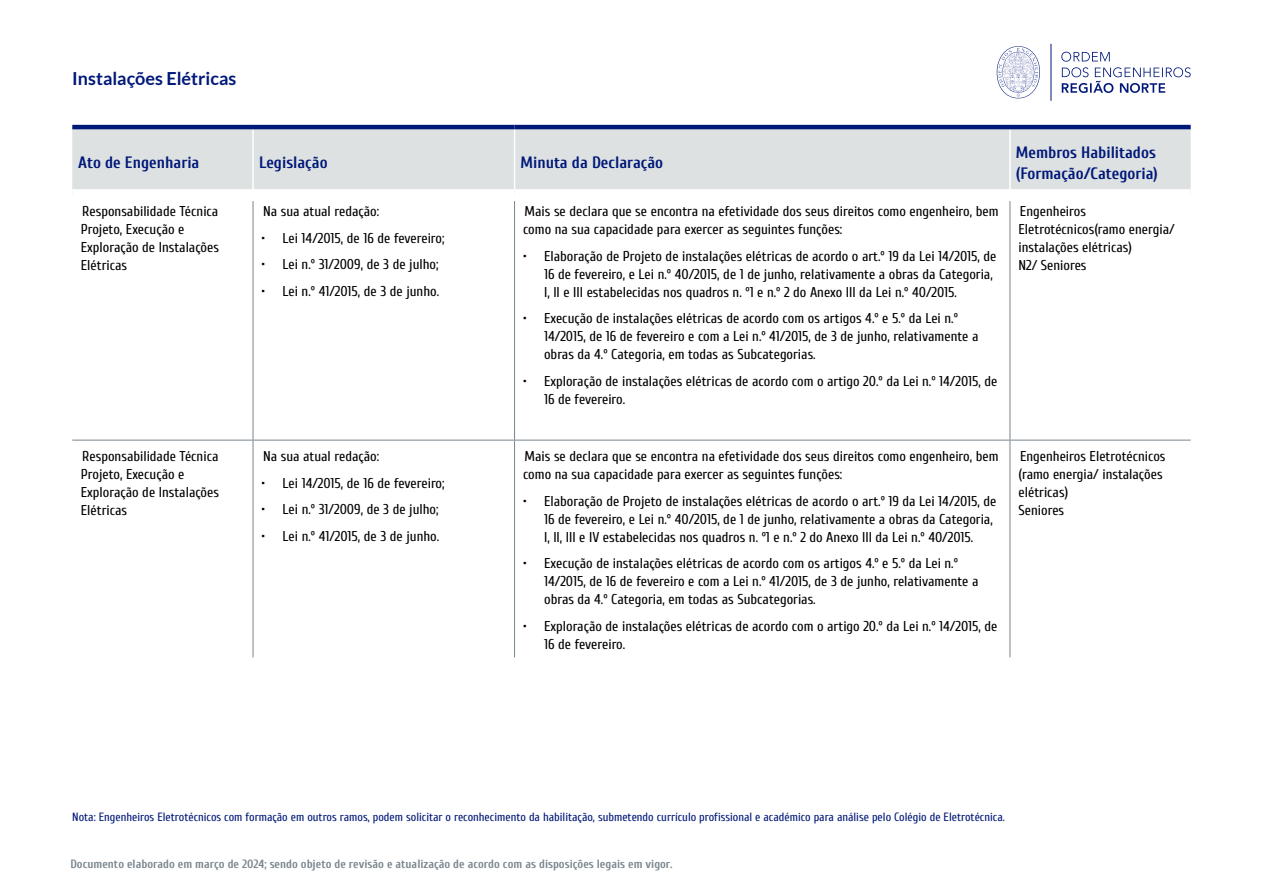
<style>
.page{position:relative;width:1263px;height:893px;background:#fff}
.page>*{position:absolute;margin:0;border:0;box-sizing:border-box;transform-origin:0 0}
.t1{font:700 18px "Lato";color:#001878}
.t2{font:700 16.5px/21px "Cuprum";color:#001878}
.t3{font:14.25px/18px "Cuprum";color:#000}
.t4{font:12px "Cuprum";color:#001878}
.t5{font:700 12px "Cuprum";color:#79858d}
</style>
<div class="page">
<hr style="left:1051px;top:44px;width:1px;height:57px;background:#001878">
<svg style="left:1061px;top:52px;width:130px;height:41px"></svg>
<svg style="left:997px;top:46px;width:43px;height:52px"></svg>
<div style="left:72px;top:129px;width:1119px;height:60px;background:#dde1e2"></div>
<hr style="left:252px;top:129px;width:2px;height:60px;background:#fff">
<hr style="left:514px;top:129px;width:1px;height:60px;background:#fff">
<hr style="left:1009px;top:129px;width:2px;height:60px;background:#fff">
<hr style="left:72px;top:125px;width:181px;height:4px;background:#001878">
<hr style="left:253px;top:125px;width:261px;height:4px;background:#001878">
<hr style="left:514px;top:125px;width:496px;height:4px;background:#001878">
<hr style="left:1010px;top:125px;width:181px;height:4px;background:#001878">
<hr style="left:253px;top:201px;width:1px;height:239px;background:#79858d">
<hr style="left:514px;top:201px;width:1px;height:239px;background:#79858d">
<hr style="left:1009px;top:201px;width:1px;height:239px;background:#79858d">
<hr style="left:72px;top:440px;width:181px;height:1px;background:#79858d">
<hr style="left:253px;top:440px;width:261px;height:1px;background:#79858d">
<hr style="left:253px;top:440px;width:1px;height:217px;background:#79858d">
<hr style="left:514px;top:440px;width:496px;height:1px;background:#79858d">
<hr style="left:514px;top:440px;width:1px;height:217px;background:#79858d">
<hr style="left:1010px;top:440px;width:181px;height:1px;background:#79858d">
<hr style="left:1009px;top:440px;width:1px;height:217px;background:#79858d">
<p class="t1" style="left:72px;top:69px;width:166px">Instalações Elétricas</p>
<p class="t2" style="left:78px;top:151px;width:123px">Ato de Engenharia</p>
<p class="t2" style="left:259px;top:151px;width:70px">Legislação</p>
<p class="t2" style="left:520px;top:151px;width:144px">Minuta da Declaração</p>
<p class="t2" style="left:1016px;top:140px;width:143px">Membros Habilitados (Formação/Categoria)</p>
<p class="t3" style="left:81px;top:201px;width:140px">Responsabilidade Técnica<br>Projeto, Execução e<br>Exploração de Instalações<br>Elétricas</p>
<p class="t3" style="left:263px;top:201px;width:118px">Na sua atual redação:</p>
<p class="t3" style="left:1018px;top:201px;width:158px">Engenheiros<br>Eletrotécnicos(ramo energia/ instalações elétricas)<br>N2/ Seniores</p>
<p class="t3" style="left:523px;top:201px;width:477px">Mais se declara que se encontra na efetividade dos seus direitos como engenheiro, bem como na sua capacidade para exercer as seguintes funções:</p>
<p class="t3" style="left:544px;top:246px;width:454px;text-indent:-21px">• Elaboração de Projeto de instalações elétricas de acordo o art.º 19 da Lei 14/2015, de<br>16 de fevereiro, e Lei n.º 40/2015, de 1 de junho, relativamente a obras da Categoria,<br>I, II e III estabelecidas nos quadros n. º1 e n.º 2 do Anexo III da Lei n.º 40/2015.</p>
<p class="t3" style="left:544px;top:308px;width:436px;text-indent:-21px">• Execução de instalações elétricas de acordo com os artigos 4.º e 5.º da Lei n.º<br>14/2015, de 16 de fevereiro e com a Lei n.º 41/2015, de 3 de junho, relativamente a obras da 4.º Categoria, em todas as Subcategorias.</p>
<p class="t3" style="left:544px;top:371px;width:455px;text-indent:-21px">• Exploração de instalações elétricas de acordo com o artigo 20.º da Lei n.º 14/2015, de<br>16 de fevereiro.</p>
<p class="t3" style="left:262px;top:228px;width:184px">• Lei 14/2015, de 16 de fevereiro;</p>
<p class="t3" style="left:262px;top:254px;width:178px">• Lei n.º 31/2009, de 3 de julho;</p>
<p class="t3" style="left:262px;top:281px;width:179px">• Lei n.º 41/2015, de 3 de junho.</p>
<p class="t3" style="left:81px;top:446px;width:140px">Responsabilidade Técnica<br>Projeto, Execução e<br>Exploração de Instalações<br>Elétricas</p>
<p class="t3" style="left:263px;top:446px;width:118px">Na sua atual redação:</p>
<p class="t3" style="left:262px;top:473px;width:184px">• Lei 14/2015, de 16 de fevereiro;</p>
<p class="t3" style="left:262px;top:499px;width:178px">• Lei n.º 31/2009, de 3 de julho;</p>
<p class="t3" style="left:262px;top:526px;width:179px">• Lei n.º 41/2015, de 3 de junho.</p>
<p class="t3" style="left:523px;top:446px;width:477px">Mais se declara que se encontra na efetividade dos seus direitos como engenheiro, bem como na sua capacidade para exercer as seguintes funções:</p>
<p class="t3" style="left:544px;top:491px;width:454px;text-indent:-21px">• Elaboração de Projeto de instalações elétricas de acordo o art.º 19 da Lei 14/2015, de<br>16 de fevereiro, e Lei n.º 40/2015, de 1 de junho, relativamente a obras da Categoria,<br>I, II, III e IV estabelecidas nos quadros n. º1 e n.º 2 do Anexo III da Lei n.º 40/2015.</p>
<p class="t3" style="left:544px;top:553px;width:436px;text-indent:-21px">• Execução de instalações elétricas de acordo com os artigos 4.º e 5.º da Lei n.º<br>14/2015, de 16 de fevereiro e com a Lei n.º 41/2015, de 3 de junho, relativamente a obras da 4.º Categoria, em todas as Subcategorias.</p>
<p class="t3" style="left:544px;top:616px;width:455px;text-indent:-21px">• Exploração de instalações elétricas de acordo com o artigo 20.º da Lei n.º 14/2015, de<br>16 de fevereiro.</p>
<p class="t3" style="left:1018px;top:446px;width:148px">Engenheiros Eletrotécnicos (ramo energia/ instalações elétricas)<br>Seniores</p>
<p class="t4" style="left:72px;top:808px;width:934px">Nota: Engenheiros Eletrotécnicos com formação em outros ramos, podem solicitar o reconhecimento da habilitação, submetendo currículo profissional e académico para análise pelo Colégio de Eletrotécnica.</p>
<p class="t5" style="left:70px;top:855px;width:604px">Documento elaborado em março de 2024; sendo objeto de revisão e atualização de acordo com as disposições legais em vigor.</p>
</div>
